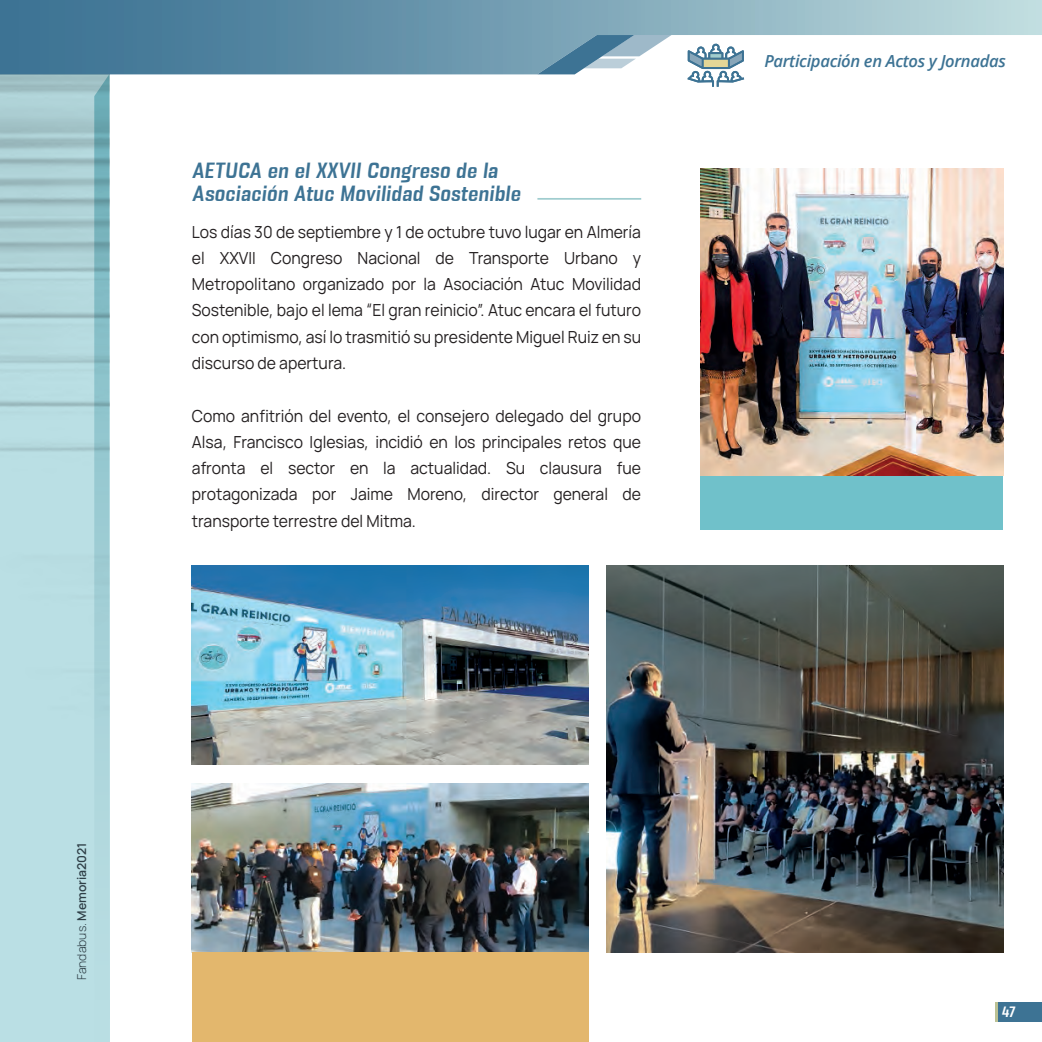
<style>
.page{position:relative;width:1042px;height:1042px;background:#fff}
.page>*{position:absolute;margin:0;border:0;box-sizing:border-box;transform-origin:0 0}
.t1{font:italic 600 21.88px/22.8px "Kondes";color:#3d7394}
.t2{font:16.62px/26.2px "Hauora";color:#231f20;text-align:justify;scale:.95 1}
.t3{font:italic 600 16.62px "Open Sans";letter-spacing:-.02em;color:#3d7394}
.t4{font:italic 600 14.88px "Kondes";color:#fff}
.t5{font:600 12.25px "Hauora";color:#2f3f47}
.s1{font-weight:300}
</style>
<div class="page">
<img style="left:701px;top:168px;width:302px;height:308px">
<div style="left:701px;top:476px;width:302px;height:53px;background:#70c1ca"></div>
<svg style="left:0;top:74px;width:94px;height:968px;background:#b4d9de"></svg>
<svg style="left:0;top:0;width:1042px;height:74px"></svg>
<svg style="left:94px;top:74px;width:15px;height:968px;background:#9ac8cf"></svg>
<svg style="left:537px;top:35px;width:134px;height:39px"></svg>
<svg style="left:687px;top:43px;width:57px;height:44px"></svg>
<hr style="left:537px;top:198px;width:104px;height:2px;background:#a0cdcf">
<img style="left:192px;top:566px;width:397px;height:198px">
<img style="left:606px;top:566px;width:397px;height:386px">
<img style="left:192px;top:783px;width:397px;height:169px">
<div style="left:192px;top:952px;width:397px;height:90px;background:#e3b76d"></div>
<div style="left:997px;top:1002px;width:45px;height:20px;background:#3d7394"></div>
<hr style="left:994px;top:1002px;width:3px;height:20px;background:#bbc194">
<h1 class="t1" style="left:192px;top:158px;width:330px">AETUCA en el XXVII Congreso de la<br>Asociación Atuc Movilidad Sostenible</h1>
<p class="t2" style="left:192px;top:217px;width:474px">Los días 30 de septiembre y 1 de octubre tuvo lugar en Almería el XXVII Congreso Nacional de Transporte Urbano y Metropolitano organizado por la Asociación Atuc Movilidad Sostenible, bajo el lema “El gran reinicio”. Atuc encara el futuro con optimismo, así lo trasmitió su presidente Miguel Ruiz en su discurso de apertura.</p>
<p class="t2" style="left:192px;top:401px;width:474px">Como anfitrión del evento, el consejero delegado del grupo Alsa, Francisco Iglesias, incidió en los principales retos que afronta el sector en la actualidad. Su clausura fue protagonizada por Jaime Moreno, director general de transporte terrestre del Mitma.</p>
<p class="t3" style="left:764px;top:49px;width:243px">Participación en Actos y Jornadas</p>
<p class="t5" style="left:72px;top:980px;width:139px;rotate:-90deg"><span class="s1">Fandabus.</span> Memoria2021</p>
<p class="t4" style="left:1001px;top:1002px;width:15px">47</p>
</div>
